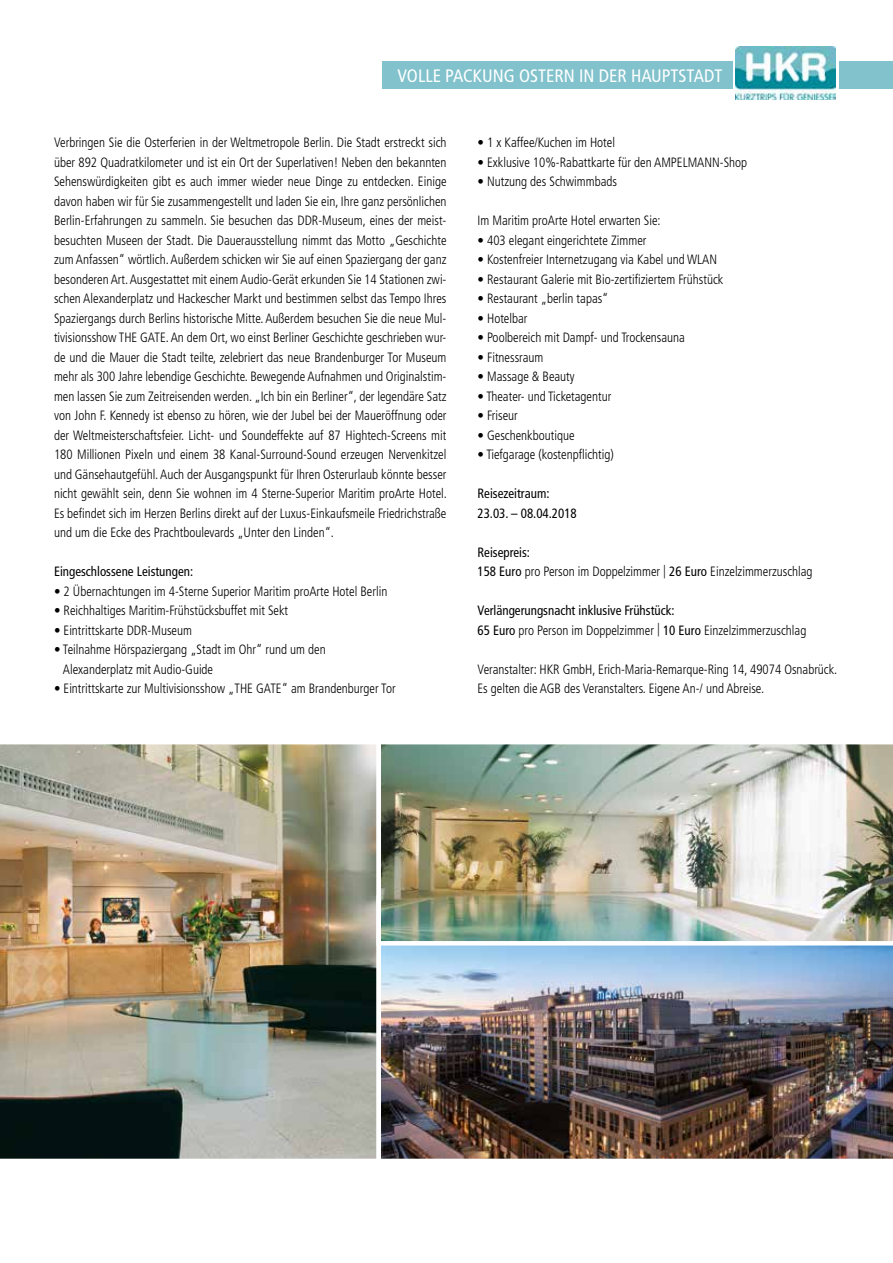
<style>
.page{position:relative;width:893px;height:1263px;background:#fff}
.page>*{position:absolute;margin:0;border:0;box-sizing:border-box;transform-origin:0 0}
.t1{font:condensed 18px "Frutiger";color:#fff}
.t2{font:300 condensed 13.5px/19.5px "Frutiger";color:#000;scale:.96 1}
.t3{font:condensed 13.5px/19.5px "Frutiger";color:#000;scale:.96 1}
.s1{font-weight:400}
.s2{font-weight:300}
</style>
<div class="page">
<div style="left:383px;top:62px;width:510px;height:27px;background:#81c2cc"></div>
<svg style="left:733px;top:46px;width:106px;height:54px"></svg>
<img style="left:736px;top:47px;width:100px;height:53px">
<img style="left:0;top:744px;width:376px;height:415px">
<img style="left:376px;top:945px;width:517px;height:214px">
<img style="left:376px;top:744px;width:517px;height:201px">
<h1 class="t1" style="left:398px;top:66px;width:326px">VOLLE PACKUNG OSTERN IN DER HAUPTSTADT</h1>
<p class="t2" style="left:54px;top:133px;width:411px;text-align:justify">Verbringen Sie die Osterferien in der Weltmetropole Berlin. Die Stadt erstreckt sich über 892 Quadratkilometer und ist ein Ort der Superlativen! Neben den bekannten Sehenswürdigkeiten gibt es auch immer wieder neue Dinge zu entdecken. Einige davon haben wir für Sie zusammengestellt und laden Sie ein, Ihre ganz persönlichen Berlin-Erfahrungen zu sammeln. Sie besuchen das DDR-Museum, eines der meist&shy;besuchten Museen der Stadt. Die Dauerausstellung nimmt das Motto „Geschichte zum Anfassen“ wörtlich. Außerdem schicken wir Sie auf einen Spaziergang der ganz besonderen Art. Ausgestattet mit einem Audio-Gerät erkunden Sie 14 Stationen zwi&shy;schen Alexanderplatz und Hackescher Markt und bestimmen selbst das Tempo Ihres Spaziergangs durch Berlins historische Mitte. Außerdem besuchen Sie die neue Mul&shy;tivisionsshow THE GATE. An dem Ort, wo einst Berliner Geschichte geschrieben wur&shy;de und die Mauer die Stadt teilte, zelebriert das neue Brandenburger Tor Museum mehr als 300 Jahre lebendige Geschichte. Bewegende Aufnahmen und Originalstim&shy;men lassen Sie zum Zeitreisenden werden. „Ich bin ein Berliner“, der legendäre Satz von John F. Kennedy ist ebenso zu hören, wie der Jubel bei der Maueröffnung oder der Weltmeisterschaftsfeier. Licht- und Soundeffekte auf 87 Hightech-Screens mit 180 Millionen Pixeln und einem 38 Kanal-Surround-Sound erzeugen Nervenkitzel und Gänsehautgefühl. Auch der Ausgangspunkt für Ihren Osterurlaub könnte besser nicht gewählt sein, denn Sie wohnen im 4 Sterne-Superior Maritim proArte Hotel.<br>Es befindet sich im Herzen Berlins direkt auf der Luxus-Einkaufsmeile Friedrichstraße und um die Ecke des Prachtboulevards „Unter den Linden“.</p>
<p class="t3" style="left:54px;top:562px;width:146px">Eingeschlossene Leistungen:</p>
<p class="t2" style="left:54px;top:581px;width:349px">• 2 Übernachtungen im 4-Sterne Superior Maritim proArte Hotel Berlin</p>
<p class="t2" style="left:54px;top:601px;width:246px">• Reichhaltiges Maritim-Frühstücksbuffet mit Sekt</p>
<p class="t2" style="left:54px;top:620px;width:145px">• Eintrittskarte DDR-Museum</p>
<p class="t2" style="left:63px;top:640px;width:275px;text-indent:-9px">• Teilnahme Hörspaziergang „Stadt im Ohr“ rund um den<br>Alexanderplatz mit Audio-Guide</p>
<p class="t2" style="left:54px;top:679px;width:357px">• Eintrittskarte zur Multivisionsshow „THE GATE“ am Brandenburger Tor</p>
<p class="t2" style="left:477px;top:133px;width:145px">• 1 x Kaffee/Kuchen im Hotel</p>
<p class="t2" style="left:477px;top:153px;width:282px">• Exklusive 10%-Rabattkarte für den AMPELMANN-Shop</p>
<p class="t2" style="left:477px;top:172px;width:147px">• Nutzung des Schwimmbads</p>
<p class="t2" style="left:477px;top:211px;width:192px">Im Maritim proArte Hotel erwarten Sie:</p>
<p class="t2" style="left:477px;top:231px;width:177px">• 403 elegant eingerichtete Zimmer</p>
<p class="t2" style="left:477px;top:250px;width:251px">• Kostenfreier Internetzugang via Kabel und WLAN</p>
<p class="t2" style="left:477px;top:269px;width:258px">• Restaurant Galerie mit Bio-zertifiziertem Frühstück</p>
<p class="t2" style="left:477px;top:289px;width:138px">• Restaurant „berlin tapas“</p>
<p class="t2" style="left:477px;top:308px;width:54px">• Hotelbar</p>
<p class="t2" style="left:477px;top:328px;width:218px">• Poolbereich mit Dampf- und Trockensauna</p>
<p class="t2" style="left:477px;top:347px;width:70px">• Fitnessraum</p>
<p class="t2" style="left:477px;top:367px;width:103px">• Massage &amp; Beauty</p>
<p class="t2" style="left:477px;top:386px;width:141px">• Theater- und Ticketagentur</p>
<p class="t2" style="left:477px;top:406px;width:43px">• Friseur</p>
<p class="t2" style="left:477px;top:425px;width:103px">• Geschenkboutique</p>
<p class="t2" style="left:477px;top:445px;width:143px">• Tiefgarage (kostenpflichtig)</p>
<p class="t3" style="left:477px;top:484px;width:105px">Reisezeitraum:<br>23.03. – 08.04.2018</p>
<p class="t2" style="left:477px;top:542px;width:350px"><span class="s1">Reisepreis:<br>158 Euro</span> pro Person im Doppelzimmer | <span class="s1">26 Euro</span> Einzelzimmerzuschlag</p>
<p class="t3" style="left:477px;top:601px;width:344px">Verlängerungsnacht inklusive Frühstück:<br>65 Euro <span class="s2">pro Person im Doppelzimmer |</span> 10 Euro <span class="s2">Einzelzimmerzuschlag</span></p>
<p class="t2" style="left:477px;top:659px;width:376px">Veranstalter: HKR GmbH, Erich-Maria-Remarque-Ring 14, 49074 Osnabrück.<br>Es gelten die AGB des Veranstalters. Eigene An-/ und Abreise.</p>
</div>
